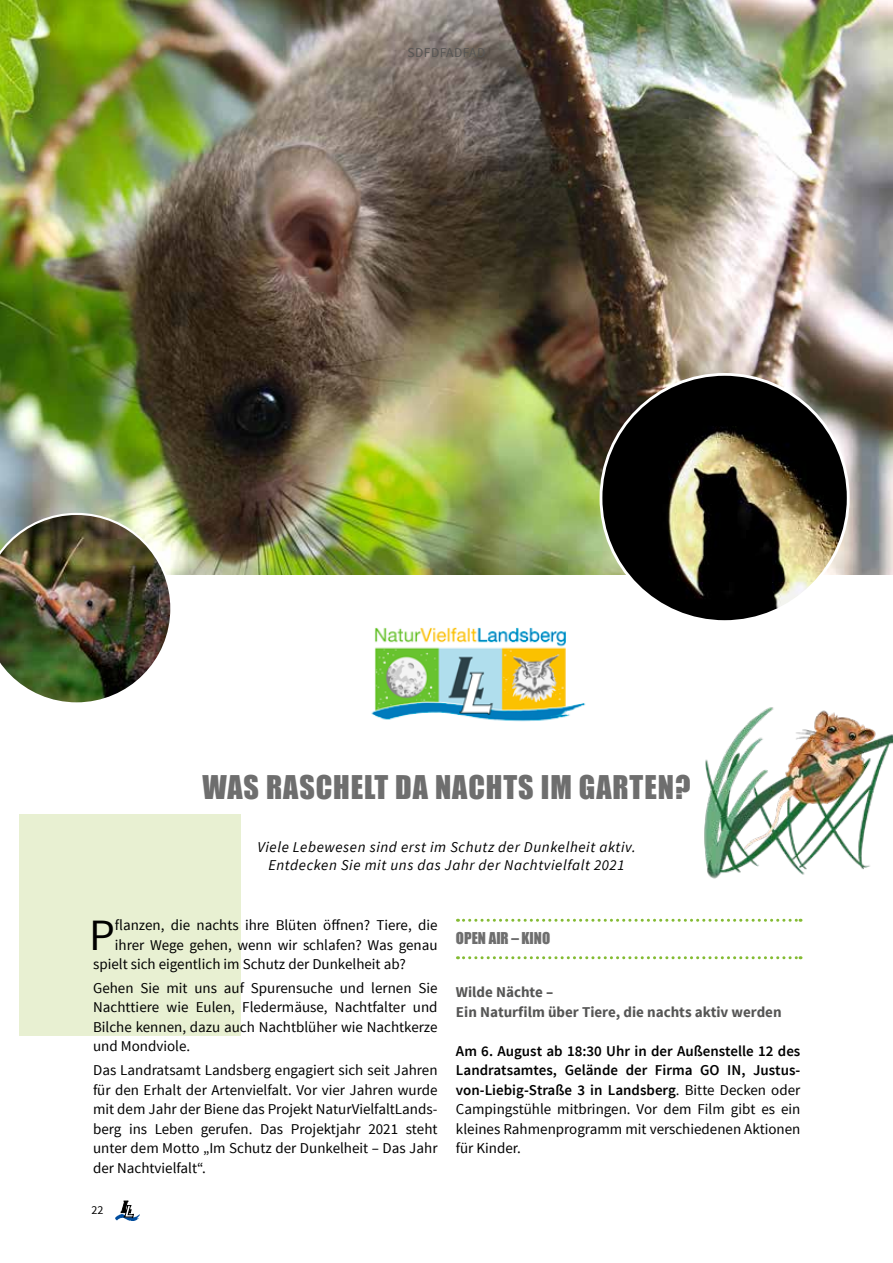
<style>
.page{position:relative;width:893px;height:1263px;background:#fff}
.page>*{position:absolute;margin:0;border:0;box-sizing:border-box;transform-origin:0 0}
.t1{font:44.7px "Source Sans Pro";color:#000}
.t2{font:30px "Impact";letter-spacing:.03em;color:#6e6e6e}
.t3{font:15px/19.5px "Source Sans Pro";color:#000;text-align:justify}
.t4{font:italic 15px/18px "Source Sans Pro";letter-spacing:.04em;color:#000;text-align:center}
.t5{font:700 15px/19.5px "Source Sans Pro";color:#565655}
.t6{font:15px "Impact";color:#6e6e6e}
.t7{font:13.5px "Source Sans Pro";letter-spacing:.03em;color:#565655}
.t8{font:12px "Source Sans Pro";color:#000}
.s1{font-weight:600}
</style>
<div class="page">
<img style="left:115px;top:1200px;width:24px;height:20px">
<svg style="left:121px;top:1201px;width:13px;height:17px"></svg>
<img style="left:0;top:0;width:893px;height:574px">
<div style="left:20px;top:814px;width:221px;height:222px;background:#e8f0d2"></div>
<img style="left:371px;top:627px;width:215px;height:95px">
<svg style="left:457px;top:956px;width:344px;height:3px"></svg>
<svg style="left:457px;top:919px;width:344px;height:3px"></svg>
<img style="left:601px;top:374px;width:247px;height:248px;border-radius:124px">
<img style="left:0;top:513px;width:172px;height:190px">
<img style="left:704px;top:707px;width:189px;height:172px">
<p class="t7" style="left:408px;top:44px;width:79px">SDFDFADFAD</p>
<h2 class="t2" style="left:202px;top:764px;width:490px">WAS RASCHELT DA NACHTS IM GARTEN?</h2>
<p class="t4" style="left:257px;top:838px;width:380px">Viele Lebewesen sind erst im Schutz der Dunkelheit aktiv.<br>Entdecken Sie mit uns das Jahr der Nachtvielfalt 2021</p>
<h1 class="t1" style="left:89px;top:907px;width:27px">P</h1>
<p class="t3" style="left:115px;top:915px;width:324px">flanzen, die nachts ihre Blüten öffnen? Tiere, die</p>
<p class="t3" style="left:115px;top:935px;width:324px">ihrer Wege gehen, wenn wir schlafen? Was genau</p>
<p class="t3" style="left:93px;top:954px;width:314px">spielt sich eigentlich im Schutz der Dunkelheit ab?</p>
<p class="t3" style="left:93px;top:978px;width:346px">Gehen Sie mit uns auf Spurensuche und lernen Sie Nachttiere wie Eulen, Fledermäuse, Nachtfalter und Bilche kennen, dazu auch Nachtblüher wie Nachtkerze und Mondviole.</p>
<p class="t3" style="left:93px;top:1060px;width:346px">Das Landratsamt Landsberg engagiert sich seit Jahren für den Erhalt der Artenvielfalt. Vor vier Jahren wurde mit dem Jahr der Biene das Projekt NaturVielfaltLands&shy;berg ins Leben gerufen. Das Projektjahr 2021 steht unter dem Motto „Im Schutz der Dunkelheit – Das Jahr der Nachtvielfalt“.</p>
<p class="t8" style="left:92px;top:1202px;width:13px">22</p>
<p class="t6" style="left:456px;top:927px;width:96px">OPEN AIR – KINO</p>
<p class="t5" style="left:456px;top:983px;width:327px">Wilde Nächte –<br>Ein Naturfilm über Tiere, die nachts aktiv werden</p>
<p class="t3" style="left:456px;top:1041px;width:346px"><span class="s1">Am 6. August ab 18:30 Uhr in der Außenstelle 12 des Landratsamtes, Gelände der Firma GO IN, Justus&shy;von-Liebig-Straße 3 in Landsberg</span>. Bitte Decken oder Campingstühle mitbringen. Vor dem Film gibt es ein kleines Rahmenprogramm mit verschiedenen Aktionen für Kinder.</p>
</div>
